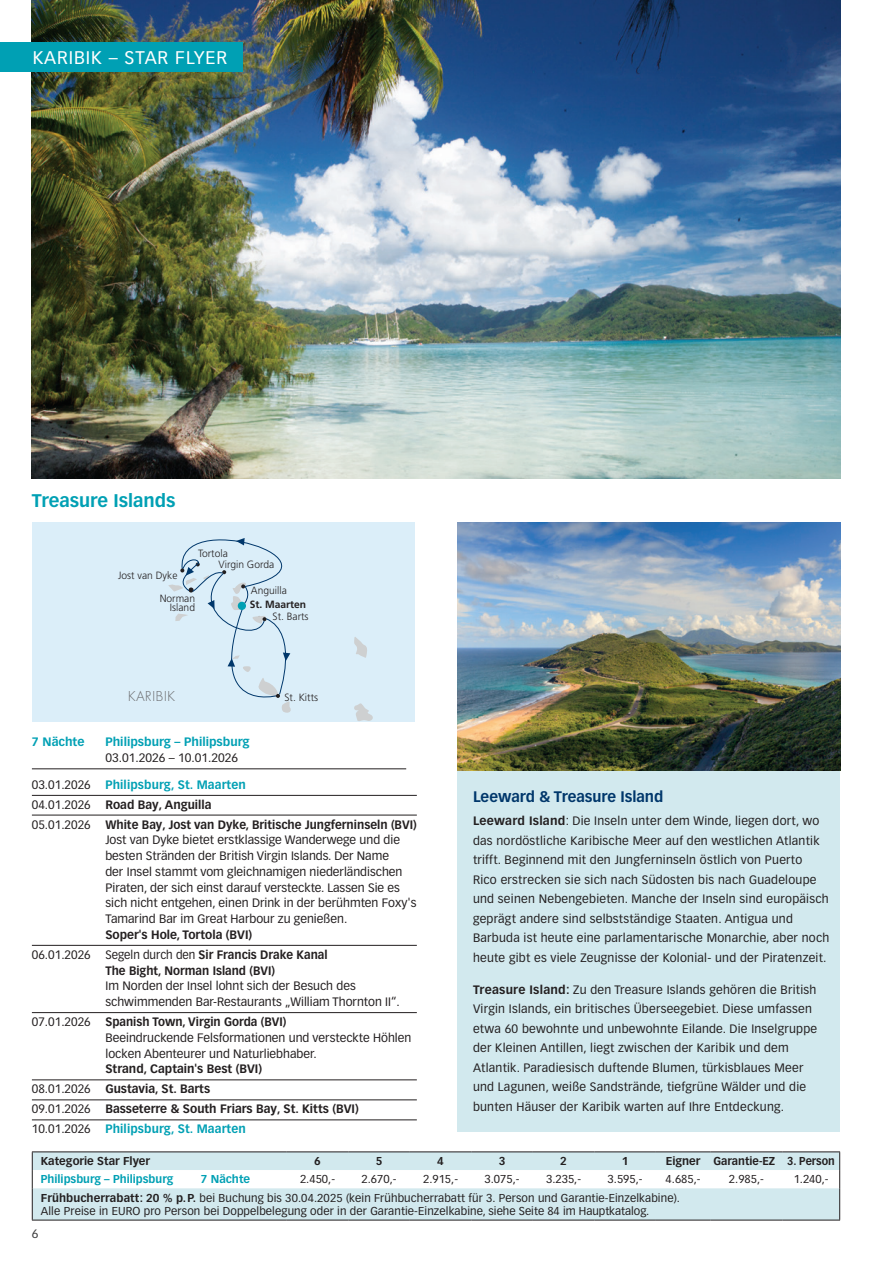
<style>
.page{position:relative;width:872px;height:1263px;background:#fff}
.page>*{position:absolute;margin:0;border:0;box-sizing:border-box;transform-origin:0 0}
.t1{font:18px "Vectora LT Pro";letter-spacing:.05em;color:#fff}
.t2{font:700 18px "Vectora LT Pro";color:#00a0b4}
.t3{font:700 15px "Vectora LT Pro";color:#00376b}
.t4{font:300 15px "Futura PT";letter-spacing:.01em;color:#6c6d70}
.t5{font:12px/19.5px "Vectora LT Pro";letter-spacing:.02em;color:#231f20}
.t6{font:12px/15.8px "Vectora LT Pro";color:#231f20}
.t7{font:700 12px/20px "Vectora LT Pro";color:#231f20}
.t8{font:700 12px "Vectora LT Pro";color:#00a0b4}
.t9{font:700 12px "Vectora LT Pro";color:#231f20;scale:.95 1}
.t10{font:12px "Vectora LT Pro";color:#3e3e3f}
.t11{font:11.25px/13.5px "Vectora LT Pro";letter-spacing:.01em;color:#231f20}
.t12{font:700 11.25px "Vectora LT Pro";color:#231f20}
.t13{font:700 11.25px "Vectora LT Pro";color:#00a0b4}
.t14{font:300 10.5px/9.8px "Frutiger LT Pro";color:#231f20;text-align:right}
.t15{font:700 10.5px "Frutiger LT Pro";color:#231f20}
.s1{font-weight:400}
.s2{color:#00a0b4}
.s3{font-weight:700}
</style>
<div class="page">
<img style="left:32px;top:0;width:808px;height:478px">
<div style="left:457px;top:771px;width:383px;height:361px;background:#d2e9ee"></div>
<div style="left:0;top:43px;width:242px;height:29px;background:#00a0b4"></div>
<div style="left:33px;top:1188px;width:806px;height:32px;background:#d2e9ee"></div>
<hr style="left:32px;top:1188px;width:1px;height:32px;background:#231f20">
<hr style="left:32px;top:1151px;width:255px;height:1px;background:#231f20">
<hr style="left:287px;top:1151px;width:61px;height:1px;background:#231f20">
<hr style="left:348px;top:1151px;width:62px;height:1px;background:#231f20">
<hr style="left:410px;top:1151px;width:61px;height:1px;background:#231f20">
<hr style="left:471px;top:1151px;width:62px;height:1px;background:#231f20">
<hr style="left:533px;top:1151px;width:61px;height:1px;background:#231f20">
<hr style="left:594px;top:1151px;width:62px;height:1px;background:#231f20">
<hr style="left:656px;top:1151px;width:54px;height:1px;background:#231f20">
<hr style="left:710px;top:1151px;width:72px;height:1px;background:#231f20">
<hr style="left:782px;top:1151px;width:58px;height:1px;background:#231f20">
<hr style="left:32px;top:1220px;width:255px;height:1px;background:#231f20">
<hr style="left:287px;top:1220px;width:61px;height:1px;background:#231f20">
<hr style="left:348px;top:1220px;width:62px;height:1px;background:#231f20">
<hr style="left:410px;top:1220px;width:61px;height:1px;background:#231f20">
<hr style="left:471px;top:1220px;width:62px;height:1px;background:#231f20">
<hr style="left:533px;top:1220px;width:61px;height:1px;background:#231f20">
<hr style="left:594px;top:1220px;width:62px;height:1px;background:#231f20">
<hr style="left:656px;top:1220px;width:54px;height:1px;background:#231f20">
<hr style="left:710px;top:1220px;width:72px;height:1px;background:#231f20">
<hr style="left:782px;top:1220px;width:58px;height:1px;background:#231f20">
<hr style="left:839px;top:1188px;width:1px;height:32px;background:#231f20">
<svg style="left:32px;top:1152px;width:808px;height:36px"></svg>
<img style="left:457px;top:522px;width:383px;height:249px">
<hr style="left:32px;top:795px;width:385px;height:1px;background:#231f20">
<hr style="left:32px;top:815px;width:385px;height:1px;background:#231f20">
<hr style="left:32px;top:945px;width:385px;height:1px;background:#231f20">
<hr style="left:32px;top:1012px;width:385px;height:1px;background:#231f20">
<hr style="left:32px;top:1079px;width:385px;height:1px;background:#231f20">
<hr style="left:32px;top:1099px;width:385px;height:1px;background:#231f20">
<hr style="left:32px;top:1119px;width:385px;height:1px;background:#231f20">
<hr style="left:32px;top:768px;width:374px;height:1px;background:#231f20">
<div style="left:32px;top:522px;width:383px;height:200px;background:#dbeef9"></div>
<svg style="left:168px;top:538px;width:205px;height:183px"></svg>
<h1 class="t1" style="left:33px;top:47px;width:196px">KARIBIK – STAR FLYER</h1>
<h1 class="t2" style="left:32px;top:490px;width:145px">Treasure Islands</h1>
<p class="t14" style="left:118px;top:571px;width:61px">Jost van Dyke</p>
<p class="t14" style="left:198px;top:548px;width:31px">Tortola</p>
<p class="t14" style="left:218px;top:560px;width:57px">Virgin Gorda</p>
<p class="t14" style="left:160px;top:593px;width:37px">Norman<br>Island</p>
<p class="t4" style="left:128px;top:688px;width:49px">KARIBIK</p>
<p class="t14" style="left:251px;top:586px;width:37px">Anguilla</p>
<p class="t14" style="left:273px;top:612px;width:37px">St. Barts</p>
<p class="t15" style="left:250px;top:598px;width:58px">St. Maarten</p>
<p class="t14" style="left:284px;top:693px;width:35px">St. Kitts</p>
<p class="t8" style="left:32px;top:734px;width:54px">7 Nächte</p>
<p class="t8" style="left:105px;top:734px;width:146px">Philipsburg – Philipsburg</p>
<p class="t6" style="left:105px;top:750px;width:134px">03.01.2026 – 10.01.2026</p>
<p class="t7" style="left:32px;top:775px;width:386px"><span class="s1">03.01.2026</span> <span class="s2">Philipsburg, St. Maarten<br></span><span class="s1">04.01.2026</span> Road Bay, Anguilla<br><span class="s1">05.01.2026</span> White Bay, Jost van Dyke, Britische Jungferninseln (BVI)</p>
<p class="t6" style="left:105px;top:832px;width:312px">Jost van Dyke bietet erstklassige Wanderwege und die besten Stränden der British Virgin Islands. Der Name<br>der Insel stammt vom gleichnamigen niederländischen Piraten, der sich einst darauf versteckte. Lassen Sie es sich nicht entgehen, einen Drink in der berühmten Foxy's Tamarind Bar im Great Harbour zu genießen.</p>
<p class="t7" style="left:32px;top:924px;width:297px;text-align:center">Soper's Hole, Tortola (BVI)<br><span class="s1">06.01.2026 Segeln durch den</span> Sir Francis Drake Kanal</p>
<p class="t9" style="left:105px;top:963px;width:180px">The Bight, Norman Island (BVI)</p>
<p class="t6" style="left:105px;top:978px;width:296px">Im Norden der Insel lohnt sich der Besuch des schwimmenden Bar-Restaurants „William Thornton II“.</p>
<p class="t6" style="left:105px;top:1014px;width:307px;text-indent:-74px">07.01.2026 <span class="s3">Spanish Town, Virgin Gorda (BVI)<br></span>Beeindruckende Felsformationen und versteckte Höhlen locken Abenteurer und Naturliebhaber.</p>
<p class="t7" style="left:32px;top:1059px;width:328px;text-indent:74px">Strand, Captain's Best (BVI)<br><span class="s1">08.01.2026</span> Gustavia, St. Barts<br><span class="s1">09.01.2026</span> Basseterre &amp; South Friars Bay, St. Kitts (BVI)<br><span class="s1">10.01.2026</span> <span class="s2">Philipsburg, St. Maarten</span></p>
<p class="t3" style="left:473px;top:787px;width:192px">Leeward &amp; Treasure Island</p>
<p class="t5" style="left:473px;top:811px;width:358px"><span class="s3">Leeward Island</span>: Die Inseln unter dem Winde, liegen dort, wo das nordöstliche Karibische Meer auf den westlichen Atlantik trifft. Beginnend mit den Jungferninseln östlich von Puerto<br>Rico erstrecken sie sich nach Südosten bis nach Guadeloupe und seinen Nebengebieten. Manche der Inseln sind europäisch geprägt andere sind selbstständige Staaten. Antigua und Barbuda ist heute eine parlamentarische Monarchie, aber noch heute gibt es viele Zeugnisse der Kolonial- und der Piratenzeit.</p>
<p class="t5" style="left:473px;top:979px;width:346px"><span class="s3">Treasure Island:</span> Zu den Treasure Islands gehören die British Virgin Islands, ein britisches Überseegebiet. Diese umfassen etwa 60 bewohnte und unbewohnte Eilande. Die Inselgruppe der Kleinen Antillen, liegt zwischen der Karibik und dem Atlantik. Paradiesisch duftende Blumen, türkisblaues Meer und Lagunen, weiße Sandstrände, tiefgrüne Wälder und die bunten Häuser der Karibik warten auf Ihre Entdeckung.</p>
<p class="t12" style="left:41px;top:1154px;width:111px">Kategorie Star Flyer</p>
<p class="t12" style="left:314px;top:1154px;width:8px">6</p>
<p class="t12" style="left:376px;top:1154px;width:8px">5</p>
<p class="t12" style="left:437px;top:1154px;width:8px">4</p>
<p class="t12" style="left:499px;top:1154px;width:8px">3</p>
<p class="t12" style="left:560px;top:1154px;width:8px">2</p>
<p class="t12" style="left:622px;top:1154px;width:8px">1</p>
<p class="t12" style="left:665px;top:1154px;width:171px">Eigner Garantie-EZ 3. Person</p>
<p class="t13" style="left:41px;top:1172px;width:134px">Philipsburg – Philipsburg</p>
<p class="t13" style="left:201px;top:1172px;width:51px">7 Nächte</p>
<p class="t11" style="left:300px;top:1173px;width:37px">2.450,-</p>
<p class="t11" style="left:361px;top:1173px;width:37px">2.670,-</p>
<p class="t11" style="left:423px;top:1173px;width:37px">2.915,-</p>
<p class="t11" style="left:484px;top:1173px;width:37px">3.075,-</p>
<p class="t11" style="left:546px;top:1173px;width:37px">3.235,-</p>
<p class="t11" style="left:607px;top:1173px;width:37px">3.595,-</p>
<p class="t11" style="left:665px;top:1173px;width:37px">4.685,-</p>
<p class="t11" style="left:729px;top:1173px;width:37px">2.985,-</p>
<p class="t11" style="left:793px;top:1173px;width:37px">1.240,-</p>
<p class="t11" style="left:41px;top:1191px;width:641px"><span class="s3">Frühbucherrabatt: 20 % p.P.</span> bei Buchung bis 30.04.2025 (kein Frühbucherrabatt für 3. Person und Garantie-Einzelkabine).<br>Alle Preise in EURO pro Person bei Doppelbelegung oder in der Garantie-Einzelkabine, siehe Seite 84 im Hauptkatalog.</p>
<p class="t10" style="left:32px;top:1227px;width:8px">6</p>
</div>
